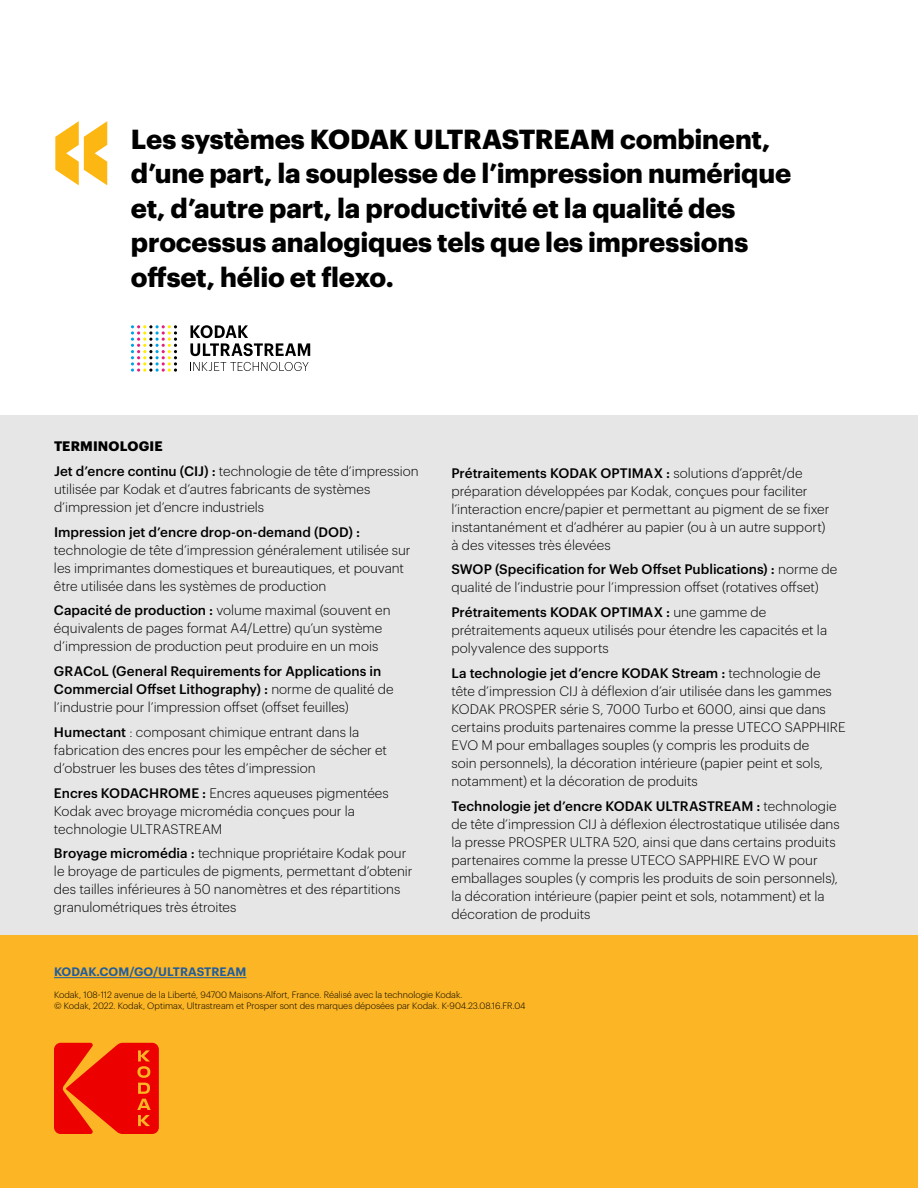
<style>
.page{position:relative;width:918px;height:1188px;background:#fff}
.page>*{position:absolute;margin:0;border:0;box-sizing:border-box;transform-origin:0 0}
.t1{font:900 condensed 150px "Helvetica Neue LT Pro";color:#fdb713}
.t2{font:700 27px/34.5px "Graphik";letter-spacing:-.005em;color:#000}
.t3{font:300 13.5px/18px "Graphik";color:#000}
.t4{font:500 13.5px/18px "Graphik";color:#000}
.t5{font:600 12px "Graphik";letter-spacing:.005em;color:#205d9e}
.t6{font:300 9px/10.8px "Graphik";color:#000}
.s1{font-weight:700}
.s2{font-weight:500}
.s3{font-weight:300}
</style>
<div class="page">
<div style="left:0;top:416px;width:918px;height:529px;background:#e6e6e6"></div>
<div style="left:0;top:935px;width:918px;height:253px;background:#fcb524"></div>
<svg style="left:54px;top:1043px;width:105px;height:91px"></svg>
<hr style="left:54px;top:977px;width:192px;height:1px;background:#205d9e">
<svg style="left:131px;top:325px;width:46px;height:47px"></svg>
<svg style="left:190px;top:325px;width:120px;height:31px"></svg>
<svg style="left:190px;top:362px;width:119px;height:9px"></svg>
<h1 class="t1" style="left:48px;top:51px;width:68px">«</h1>
<h2 class="t2" style="left:131px;top:119px;width:662px">Les systèmes KODAK ULTRASTREAM combinent, d’une part, la souplesse de l’impression numérique et, d’autre part, la productivité et la qualité des processus analogiques tels que les impressions offset, hélio et flexo.</h2>
<p class="t3" style="left:54px;top:433px;width:366px;line-height:24.8px"><span class="s1">TERMINOLOGIE<br></span><span class="s2">Jet d’encre continu (CIJ) :</span> technologie de tête d’impression</p>
<p class="t3" style="left:54px;top:479px;width:318px">utilisée par Kodak et d’autres fabricants de systèmes d’impression jet d’encre industriels</p>
<p class="t4" style="left:54px;top:522px;width:308px">Impression jet d’encre drop-on-demand (DOD) :</p>
<p class="t3" style="left:54px;top:540px;width:358px">technologie de tête d’impression généralement utilisée sur les imprimantes domestiques et bureautiques, et pouvant être utilisée dans les systèmes de production</p>
<p class="t3" style="left:54px;top:600px;width:338px"><span class="s2">Capacité de production :</span> volume maximal (souvent en équivalents de pages format A4/Lettre) qu’un système d’impression de production peut produire en un mois</p>
<p class="t4" style="left:54px;top:661px;width:341px">GRACoL (General Requirements for Applications in<br>Commercial Offset Lithography) : <span class="s3">norme de qualité de l’industrie pour l’impression offset (offset feuilles)</span></p>
<p class="t3" style="left:54px;top:722px;width:335px"><span class="s2">Humectant</span> : composant chimique entrant dans la fabrication des encres pour les empêcher de sécher et d’obstruer les buses des têtes d’impression</p>
<p class="t3" style="left:54px;top:783px;width:336px"><span class="s2">Encres KODACHROME :</span> Encres aqueuses pigmentées<br>Kodak avec broyage micromédia conçues pour la technologie ULTRASTREAM</p>
<p class="t3" style="left:54px;top:843px;width:360px"><span class="s2">Broyage micromédia :</span> technique propriétaire Kodak pour le broyage de particules de pigments, permettant d’obtenir des tailles inférieures à 50 nanomètres et des répartitions granulométriques très étroites</p>
<p class="t3" style="left:451px;top:463px;width:380px"><span class="s2">Prétraitements KODAK OPTIMAX :</span> solutions d’apprêt/de préparation développées par Kodak, conçues pour faciliter l’interaction encre/papier et permettant au pigment de se fixer instantanément et d’adhérer au papier (ou à un autre support) à des vitesses très élevées</p>
<p class="t3" style="left:451px;top:559px;width:387px"><span class="s2">SWOP (Specification for Web Offset Publications) :</span> norme de qualité de l’industrie pour l’impression offset (rotatives offset)</p>
<p class="t3" style="left:451px;top:602px;width:377px"><span class="s2">Prétraitements KODAK OPTIMAX :</span> une gamme de prétraitements aqueux utilisés pour étendre les capacités et la polyvalence des supports</p>
<p class="t3" style="left:451px;top:663px;width:396px"><span class="s2">La technologie jet d’encre KODAK Stream :</span> technologie de tête d’impression CIJ à déflexion d’air utilisée dans les gammes KODAK PROSPER série S, 7000 Turbo et 6000, ainsi que dans certains produits partenaires comme la presse UTECO SAPPHIRE EVO M pour emballages souples (y compris les produits de<br>soin personnels), la décoration intérieure (papier peint et sols, notamment) et la décoration de produits</p>
<p class="t3" style="left:451px;top:796px;width:390px"><span class="s2">Technologie jet d’encre KODAK ULTRASTREAM :</span> technologie de tête d’impression CIJ à déflexion électrostatique utilisée dans la presse PROSPER ULTRA 520, ainsi que dans certains produits partenaires comme la presse UTECO SAPPHIRE EVO W pour emballages souples (y compris les produits de soin personnels), la décoration intérieure (papier peint et sols, notamment) et la décoration de produits</p>
<p class="t5" style="left:54px;top:963px;width:194px">KODAK.COM/GO/ULTRASTREAM</p>
<p class="t6" style="left:54px;top:989px;width:473px">Kodak, 108-112 avenue de la Liberté, 94700 Maisons-Alfort, France. Réalisé avec la technologie Kodak.<br>© Kodak, 2022. Kodak, Optimax, Ultrastream et Prosper sont des marques déposées par Kodak. K-904.23.08.16.FR.04</p>
</div>
